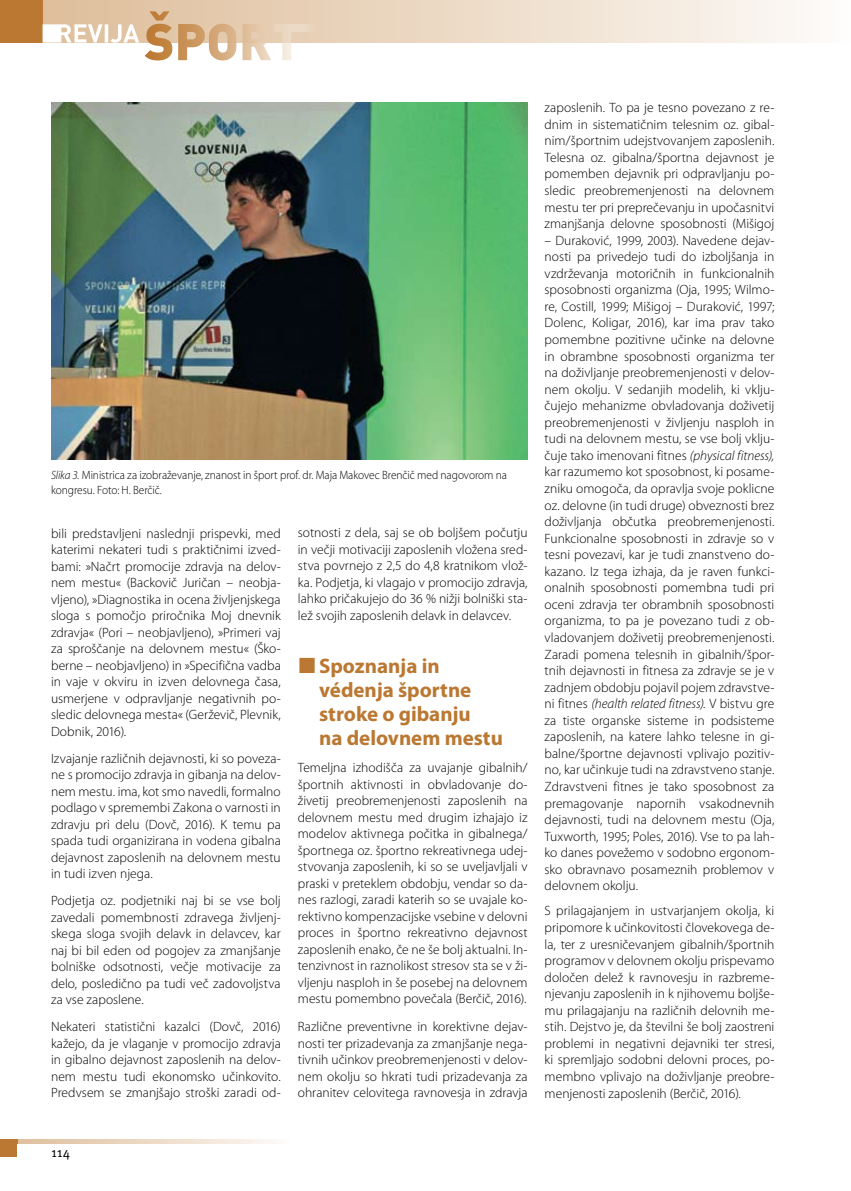
<style>
.page{position:relative;width:851px;height:1191px;background:#fff}
.page>*{position:absolute;margin:0;border:0;box-sizing:border-box;transform-origin:0 0}
.t1{font:700 21px/24px "Myriad Pro";color:#ba7832}
.t2{font:300 13.5px/16.5px "Myriad Pro";color:#000;text-align:justify}
.t3{font:13.5px "Meta Pro";color:#000}
.t4{font:300 12px/15px "Myriad Pro";letter-spacing:-.005em;color:#000;scale:.95 1}
.s1{font-style:italic}
</style>
<div class="page">
<div style="left:0;top:0;width:850px;height:43px;background:linear-gradient(to right,#dcb993,#fcfaf7)"></div>
<div style="left:0;top:0;width:43px;height:43px;background:#ba7832"></div>
<div style="left:0;top:1140px;width:289px;height:17px;background:linear-gradient(to right,#ddba95,#fcfaf7)"></div>
<svg style="left:145px;top:11px;width:170px;height:49px"></svg>
<svg style="left:43px;top:24px;width:96px;height:19px"></svg>
<div style="left:0;top:1140px;width:17px;height:17px;background:#ba7832"></div>
<div style="left:17px;top:1144px;width:272px;height:13px;background:#fff"></div>
<img style="left:51px;top:102px;width:476px;height:357px">
<p class="t4" style="left:51px;top:468px;width:481px"><span class="s1">Slika 3.</span> Ministrica za izobraževanje, znanost in šport prof. dr. Maja Makovec Brenčič med nagovorom na kongresu. Foto: H. Berčič.</p>
<p class="t2" style="left:51px;top:525px;width:231px">bili predstavljeni naslednji prispevki, med katerimi nekateri tudi s praktičnimi izved&shy;bami: »Načrt promocije zdravja na delov&shy;nem mestu« (Backovič Juričan – neobja&shy;vljeno), »Diagnostika in ocena življenjskega sloga s pomočjo priročnika Moj dnevnik zdravja« (Pori – neobjavljeno), »Primeri vaj za sproščanje na delovnem mestu« (Ško&shy;berne – neobjavljeno) in »Specifična vadba in vaje v okviru in izven delovnega časa, usmerjene v odpravljanje negativnih po&shy;sledic delovnega mesta« (Gerževič, Plevnik, Dobnik, 2016).</p>
<p class="t2" style="left:51px;top:750px;width:231px">Izvajanje različnih dejavnosti, ki so poveza&shy;ne s promocijo zdravja in gibanja na delov&shy;nem mestu. ima, kot smo navedli, formalno podlago v spremembi Zakona o varnosti in zdravju pri delu (Dovč, 2016). K temu pa spada tudi organizirana in vodena gibalna dejavnost zaposlenih na delovnem mestu in tudi izven njega.</p>
<p class="t2" style="left:51px;top:892px;width:231px">Podjetja oz. podjetniki naj bi se vse bolj zavedali pomembnosti zdravega življenj&shy;skega sloga svojih delavk in delavcev, kar naj bi bil eden od pogojev za zmanjšanje bolniške odsotnosti, večje motivacije za delo, posledično pa tudi več zadovoljstva za vse zaposlene.</p>
<p class="t2" style="left:51px;top:1018px;width:231px">Nekateri statistični kazalci (Dovč, 2016) kažejo, da je vlaganje v promocijo zdravja in gibalno dejavnost zaposlenih na delov&shy;nem mestu tudi ekonomsko učinkovito.<br>Predvsem se zmanjšajo stroški zaradi od-</p>
<p class="t2" style="left:298px;top:525px;width:231px">sotnosti z dela, saj se ob boljšem počutju in večji motivaciji zaposlenih vložena sred&shy;stva povrnejo z 2,5 do 4,8 kratnikom vlož&shy;ka. Podjetja, ki vlagajo v promocijo zdravja, lahko pričakujejo do 36 % nižji bolniški sta&shy;lež svojih zaposlenih delavk in delavcev.</p>
<h1 class="t1" style="left:319px;top:652px;width:185px">Spoznanja in védenja športne stroke o gibanju<br>na delovnem mestu</h1>
<p class="t2" style="left:298px;top:760px;width:231px">Temeljna izhodišča za uvajanje gibalnih/ športnih aktivnosti in obvladovanje do&shy;živetij preobremenjenosti zaposlenih na delovnem mestu med drugim izhajajo iz modelov aktivnega počitka in gibalnega/ športnega oz. športno rekreativnega udej&shy;stvovanja zaposlenih, ki so se uveljavljali v praski v preteklem obdobju, vendar so da&shy;nes razlogi, zaradi katerih so se uvajale ko&shy;rektivno kompenzacijske vsebine v delovni proces in športno rekreativno dejavnost zaposlenih enako, če ne še bolj aktualni. In&shy;tenzivnost in raznolikost stresov sta se v ži&shy;vljenju nasploh in še posebej na delovnem mestu pomembno povečala (Berčič, 2016).</p>
<p class="t2" style="left:298px;top:1018px;width:231px">Različne preventivne in korektivne dejav&shy;nosti ter prizadevanja za zmanjšanje nega&shy;tivnih učinkov preobremenjenosti v delov&shy;nem okolju so hkrati tudi prizadevanja za ohranitev celovitega ravnovesja in zdravja</p>
<p class="t2" style="left:544px;top:100px;width:231px">zaposlenih. To pa je tesno povezano z re&shy;dnim in sistematičnim telesnim oz. gibal&shy;nim/športnim udejstvovanjem zaposlenih.<br>Telesna oz. gibalna/športna dejavnost je pomemben dejavnik pri odpravljanju po&shy;sledic preobremenjenosti na delovnem mestu ter pri preprečevanju in upočasnitvi zmanjšanja delovne sposobnosti (Mišigoj</p>
<p class="t2" style="left:544px;top:232px;width:231px">– Duraković, 1999, 2003). Navedene dejav&shy;nosti pa privedejo tudi do izboljšanja in vzdrževanja motoričnih in funkcionalnih sposobnosti organizma (Oja, 1995; Wilmo&shy;re, Costill, 1999; Mišigoj – Duraković, 1997; Dolenc, Koligar, 2016), kar ima prav tako pomembne pozitivne učinke na delovne in obrambne sposobnosti organizma ter na doživljanje preobremenjenosti v delov&shy;nem okolju. V sedanjih modelih, ki vklju&shy;čujejo mehanizme obvladovanja doživetij preobremenjenosti v življenju nasploh in tudi na delovnem mestu, se vse bolj vklju&shy;čuje tako imenovani fitnes <span class="s1">(physical fitness), </span>kar razumemo kot sposobnost, ki posame&shy;zniku omogoča, da opravlja svoje poklicne oz. delovne (in tudi druge) obveznosti brez doživljanja občutka preobremenjenosti.<br>Funkcionalne sposobnosti in zdravje so v tesni povezavi, kar je tudi znanstveno do&shy;kazano. Iz tega izhaja, da je raven funkci&shy;onalnih sposobnosti pomembna tudi pri oceni zdravja ter obrambnih sposobnosti organizma, to pa je povezano tudi z ob&shy;vladovanjem doživetij preobremenjenosti.<br>Zaradi pomena telesnih in gibalnih/špor&shy;tnih dejavnosti in fitnesa za zdravje se je v zadnjem obdobju pojavil pojem zdravstve&shy;ni fitnes <span class="s1">(health related fitness).</span> V bistvu gre za tiste organske sisteme in podsisteme zaposlenih, na katere lahko telesne in gi&shy;balne/športne dejavnosti vplivajo pozitiv&shy;no, kar učinkuje tudi na zdravstveno stanje.<br>Zdravstveni fitnes je tako sposobnost za premagovanje napornih vsakodnevnih dejavnosti, tudi na delovnem mestu (Oja, Tuxworth, 1995; Poles, 2016). Vse to pa lah&shy;ko danes povežemo v sodobno ergonom&shy;sko obravnavo posameznih problemov v delovnem okolju.</p>
<p class="t2" style="left:544px;top:903px;width:231px">S prilagajanjem in ustvarjanjem okolja, ki pripomore k učinkovitosti človekovega de&shy;la, ter z uresničevanjem gibalnih/športnih programov v delovnem okolju prispevamo določen delež k ravnovesju in razbreme&shy;njevanju zaposlenih in k njihovemu boljše&shy;mu prilagajanju na različnih delovnih me&shy;stih. Dejstvo je, da številni še bolj zaostreni problemi in negativni dejavniki ter stresi, ki spremljajo sodobni delovni proces, po&shy;membno vplivajo na doživljanje preobre&shy;menjenosti zaposlenih (Berčič, 2016).</p>
<p class="t3" style="left:51px;top:1144px;width:21px">114</p>
</div>
